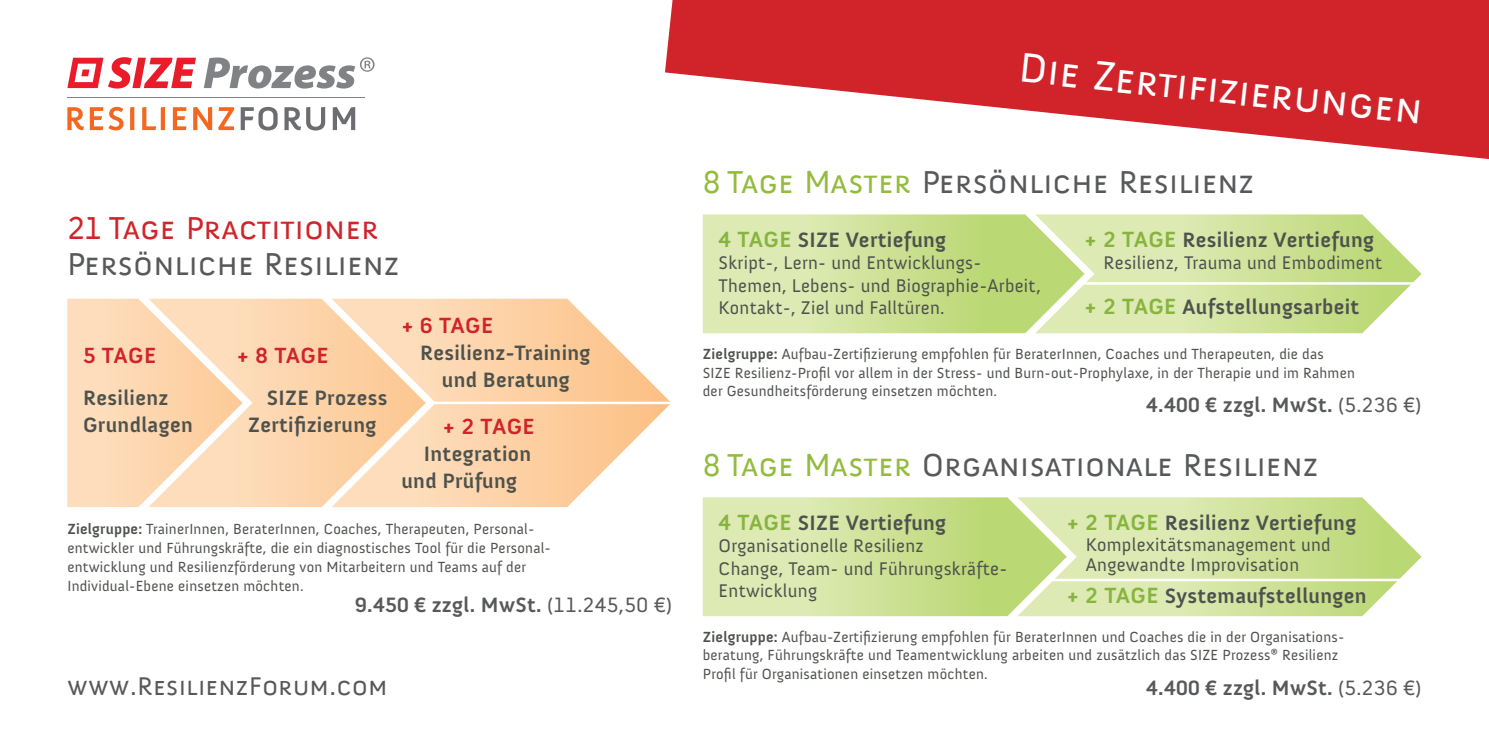
<style>
.page{position:relative;width:1489px;height:745px;background:#fff}
.page>*{position:absolute;margin:0;border:0;box-sizing:border-box;transform-origin:0 0}
.t1{font:42.5px "Anivers SC";color:#fff}
.t2{font:32.5px "Anivers SC";letter-spacing:.02em;color:#57585a}
.t3{font:32.5px "Anivers SC";letter-spacing:.015em;color:#d1232a}
.t4{font:26.25px "Anivers SC";letter-spacing:.025em;color:#57585a}
.t5{font:700 22.5px "Anivers";letter-spacing:.025em;color:#d1232a}
.t6{font:700 21.25px/27px "Anivers";letter-spacing:.015em;color:#4e524d}
.t7{font:700 21.25px "Anivers";letter-spacing:.015em;color:#57585a}
.t8{font:18.75px/22.5px "Anivers";letter-spacing:.015em;color:#4e524d}
.t9{font:15px/18.8px "Anivers";letter-spacing:.015em;color:#4e524d}
.s1{font-weight:700}
.s2{font-weight:400}
.s3{color:#93bb3d}
.s4{font-size:22.5px;color:#87b43f}
</style>
<div class="page">
<svg style="left:702px;top:214px;width:333px;height:119px;background:#d0e39b"></svg>
<svg style="left:1035px;top:214px;width:386px;height:119px;background:#d5e6a7"></svg>
<hr style="left:1082px;top:282px;width:333px;height:2px;background:#fff">
<svg style="left:67px;top:298px;width:81px;height:208px;background:#fddbb9"></svg>
<svg style="left:148px;top:298px;width:183px;height:208px;background:#fdd9b4"></svg>
<svg style="left:331px;top:298px;width:339px;height:208px"></svg>
<hr style="left:431px;top:401px;width:241px;height:3px;background:#fff">
<svg style="left:702px;top:497px;width:315px;height:118px;background:#d1e39d"></svg>
<svg style="left:1017px;top:497px;width:404px;height:118px;background:#d5e6a6"></svg>
<hr style="left:1048px;top:578px;width:352px;height:3px;background:#fff">
<svg style="left:665px;top:0;width:823px;height:159px;fill:#d1232a"></svg>
<svg style="left:67px;top:107px;width:17px;height:23px"></svg>
<svg style="left:90px;top:107px;width:33px;height:23px"></svg>
<svg style="left:130px;top:107px;width:4px;height:23px"></svg>
<svg style="left:142px;top:107px;width:23px;height:23px"></svg>
<svg style="left:173px;top:107px;width:13px;height:23px"></svg>
<svg style="left:193px;top:107px;width:19px;height:23px"></svg>
<svg style="left:218px;top:107px;width:16px;height:23px"></svg>
<svg style="left:241px;top:107px;width:36px;height:23px"></svg>
<svg style="left:284px;top:107px;width:41px;height:23px"></svg>
<svg style="left:333px;top:107px;width:22px;height:23px"></svg>
<hr style="left:67px;top:97px;width:297px;height:1px;background:#808285">
<svg style="left:204px;top:57px;width:170px;height:32px"></svg>
<svg style="left:67px;top:57px;width:129px;height:31px"></svg>
<h2 class="t3" style="left:67px;top:210px;width:313px">21 Tage Practitioner</h2>
<h2 class="t2" style="left:67px;top:246px;width:333px">Persönliche Resilienz</h2>
<h3 class="t5" style="left:83px;top:343px;width:75px">5 TAGE</h3>
<h3 class="t6" style="left:83px;top:384px;width:111px">Resilienz<br>Grundlagen</h3>
<h3 class="t5" style="left:237px;top:343px;width:93px">+ 8 TAGE</h3>
<h3 class="t6" style="left:248px;top:384px;width:141px;text-indent:19px">SIZE Prozess<br>Zertifizierung</h3>
<h3 class="t5" style="left:401px;top:313px;width:93px">+ 6 TAGE</h3>
<h3 class="t6" style="left:420px;top:339px;width:172px;text-align:center">Resilienz-Training und Beratung</h3>
<h3 class="t5" style="left:443px;top:414px;width:93px">+ 2 TAGE</h3>
<h3 class="t6" style="left:401px;top:440px;width:131px;text-indent:23px">Integration und Prüfung</h3>
<p class="t9" style="left:67px;top:520px;width:485px"><span class="s1">Zielgruppe:</span> TrainerInnen, BeraterInnen, Coaches, Therapeuten, Personal&shy;entwickler und Führungskräfte, die ein diagnostisches Tool für die Personal&shy;entwicklung und Resilienzförderung von Mitarbeitern und Teams auf der Individual-Ebene einsetzen möchten.</p>
<h3 class="t7" style="left:355px;top:593px;width:318px">9.450 € zzgl. MwSt. <span class="s2">(11.245,50 €)</span></h3>
<h3 class="t4" style="left:67px;top:671px;width:321px">www.ResilienzForum.com</h3>
<h1 class="t1" style="left:1021px;top:44px;width:406px;rotate:6deg">Die Zertifizierungen</h1>
<h2 class="t2" style="left:702px;top:164px;width:553px"><span class="s3">8 Tage Master</span> Persönliche Resilienz</h2>
<h3 class="t6" style="left:718px;top:226px;width:229px"><span class="s4">4 TAGE</span> SIZE Vertiefung</h3>
<p class="t8" style="left:718px;top:252px;width:324px">Skript-, Lern- und Entwicklungs-<br>Themen, Lebens- und Biographie-Arbeit,<br>Kontakt-, Ziel und Falltüren.</p>
<h3 class="t6" style="left:1084px;top:226px;width:291px"><span class="s4">+ 2 TAGE</span> Resilienz Vertiefung</h3>
<p class="t8" style="left:1103px;top:252px;width:280px">Resilienz, Trauma und Embodiment</p>
<h3 class="t6" style="left:1084px;top:294px;width:276px"><span class="s4">+ 2 TAGE</span> Aufstellungsarbeit</h3>
<p class="t9" style="left:702px;top:344px;width:653px"><span class="s1">Zielgruppe:</span> Aufbau-Zertifizierung empfohlen für BeraterInnen, Coaches und Therapeuten, die das<br>SIZE Resilienz-Profil vor allem in der Stress- und Burn-out-Prophylaxe, in der Therapie und im Rahmen der Gesundheitsförderung einsetzen möchten.</p>
<h3 class="t7" style="left:1146px;top:393px;width:277px">4.400 € zzgl. MwSt. <span class="s2">(5.236 €)</span></h3>
<h2 class="t2" style="left:702px;top:447px;width:617px"><span class="s3">8 Tage Master</span> Organisationale Resilienz</h2>
<h3 class="t6" style="left:718px;top:509px;width:229px"><span class="s4">4 TAGE</span> SIZE Vertiefung</h3>
<p class="t8" style="left:718px;top:534px;width:290px">Organisationelle Resilienz<br>Change, Team- und Führungskräfte-<br>Entwicklung</p>
<h3 class="t6" style="left:1066px;top:509px;width:291px"><span class="s4">+ 2 TAGE</span> Resilienz Vertiefung</h3>
<p class="t8" style="left:1085px;top:534px;width:246px;line-height:20px">Komplexitätsmanagement und<br>Angewandte Improvisation</p>
<h3 class="t6" style="left:1066px;top:582px;width:301px"><span class="s4">+ 2 TAGE</span> Systemaufstellungen</h3>
<p class="t9" style="left:702px;top:627px;width:643px"><span class="s1">Zielgruppe:</span> Aufbau-Zertifizierung empfohlen für BeraterInnen und Coaches die in der Organisations&shy;beratung, Führungskräfte und Teamentwicklung arbeiten und zusätzlich das SIZE Prozess® Resilienz<br>Profil für Organisationen einsetzen möchten.</p>
<h3 class="t7" style="left:1146px;top:676px;width:277px">4.400 € zzgl. MwSt. <span class="s2">(5.236 €)</span></h3>
</div>
